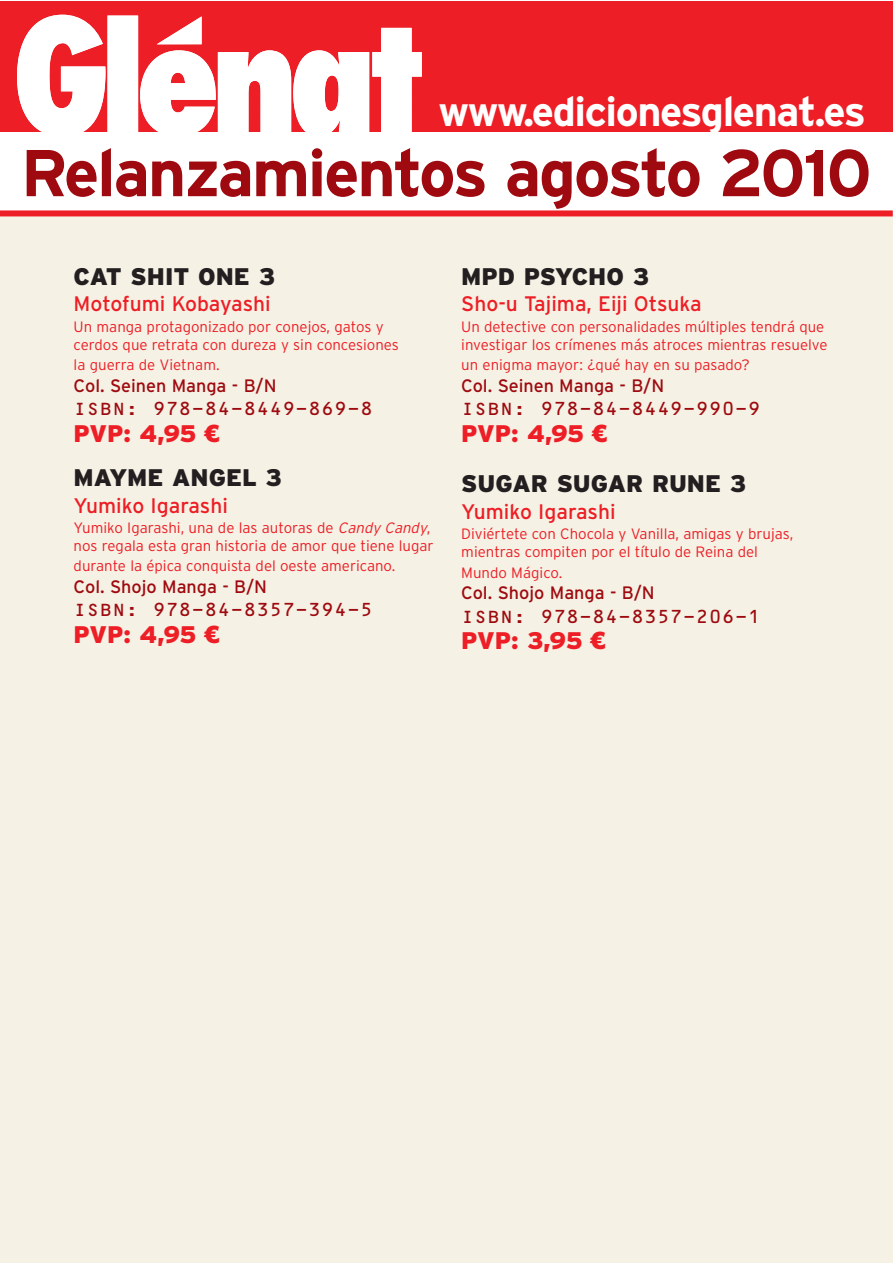
<style>
.page{position:relative;width:893px;height:1263px;background:#fff}
.page>*{position:absolute;margin:0;border:0;box-sizing:border-box;transform-origin:0 0}
.t1{font:700 66px "Interstate";letter-spacing:-.035em;color:#9e0a0f}
.t2{font:700 41.4px "Interstate";letter-spacing:-.035em;color:#fff}
.t3{font:900 24px/44.4px "Interstate";color:#231f20}
.t4{font:900 24px "Interstate";letter-spacing:-.02em;color:#ed1e25}
.t5{font:21px "Interstate";color:#ed1e25}
.t6{font:18px "Ocrb";color:#9e0a0f}
.t7{font:18px "Interstate";color:#9e0a0f}
.t8{font:300 15px/18px "Interstate";color:#ed1e25}
.s1{color:#ed1e25}
.s2{font-family:"Arial";color:#ed1e25}
.s3{font-style:italic}
.s4{font-family:"Arial"}
</style>
<div class="page">
<div style="left:0;top:214px;width:893px;height:1049px;background:#f5f1e5"></div>
<div style="left:0;top:210px;width:893px;height:6px;background:#ed1e25"></div>
<div style="left:0;top:1px;width:893px;height:131px;background:#ed1e25"></div>
<svg style="left:17px;top:15px;width:405px;height:117px"></svg>
<h2 class="t2" style="left:439px;top:96px;width:429px">www.edicionesglenat.es</h2>
<h1 class="t1" style="left:21px;top:148px;width:853px">Relanzamientos agosto 2010</h1>
<h3 class="t3" style="left:74px;top:256px;width:203px">CAT SHIT ONE 3</h3>
<h3 class="t5" style="left:74px;top:296px;width:199px">Motofumi Kobayashi</h3>
<p class="t8" style="left:74px;top:319px;width:327px">Un manga protagonizado por conejos, gatos y cerdos que retrata con dureza y sin concesiones</p>
<p class="t8" style="left:74px;top:357px;width:147px">la guerra de Vietnam.</p>
<p class="t7" style="left:74px;top:379px;width:204px">Col. Seinen Manga - B/N</p>
<p class="t6" style="left:74px;top:402px;width:301px">ISBN: 978-84-8449-869-8</p>
<h3 class="t3" style="left:74px;top:413px;width:210px"><span class="s1">PVP: 4,95</span> <span class="s2">€<br></span>MAYME ANGEL 3</h3>
<h3 class="t5" style="left:74px;top:497px;width:156px">Yumiko Igarashi</h3>
<p class="t8" style="left:74px;top:520px;width:361px">Yumiko Igarashi, una de las autoras de <span class="s3">Candy Candy</span>, nos regala esta gran historia de amor que tiene lugar</p>
<p class="t8" style="left:74px;top:558px;width:323px">durante la épica conquista del oeste americano.</p>
<p class="t7" style="left:74px;top:580px;width:195px">Col. Shojo Manga - B/N</p>
<p class="t6" style="left:74px;top:603px;width:301px">ISBN: 978-84-8357-394-5</p>
<h3 class="t4" style="left:74px;top:625px;width:148px">PVP: 4,95 <span class="s4">€</span></h3>
<h3 class="t3" style="left:461px;top:256px;width:189px">MPD PSYCHO 3</h3>
<h3 class="t5" style="left:461px;top:296px;width:242px">Sho-u Tajima, Eiji Otsuka</h3>
<p class="t8" style="left:461px;top:319px;width:368px">Un detective con personalidades múltiples tendrá que investigar los crímenes más atroces mientras resuelve</p>
<p class="t8" style="left:461px;top:357px;width:290px">un enigma mayor: ¿qué hay en su pasado?</p>
<p class="t7" style="left:461px;top:379px;width:204px">Col. Seinen Manga - B/N</p>
<p class="t6" style="left:461px;top:402px;width:301px">ISBN: 978-84-8449-990-9</p>
<h3 class="t3" style="left:461px;top:410px;width:286px;line-height:50.7px"><span class="s1">PVP: 4,95</span> <span class="s2">€<br></span>SUGAR SUGAR RUNE 3</h3>
<h3 class="t5" style="left:461px;top:504px;width:156px">Yumiko Igarashi</h3>
<p class="t8" style="left:461px;top:526px;width:333px">Diviértete con Chocola y Vanilla, amigas y brujas, mientras compiten por el título de Reina del</p>
<p class="t8" style="left:461px;top:565px;width:102px">Mundo Mágico.</p>
<p class="t7" style="left:461px;top:586px;width:195px">Col. Shojo Manga - B/N</p>
<p class="t6" style="left:461px;top:610px;width:301px">ISBN: 978-84-8357-206-1</p>
<h3 class="t4" style="left:461px;top:632px;width:146px">PVP: 3,95 <span class="s4">€</span></h3>
</div>
